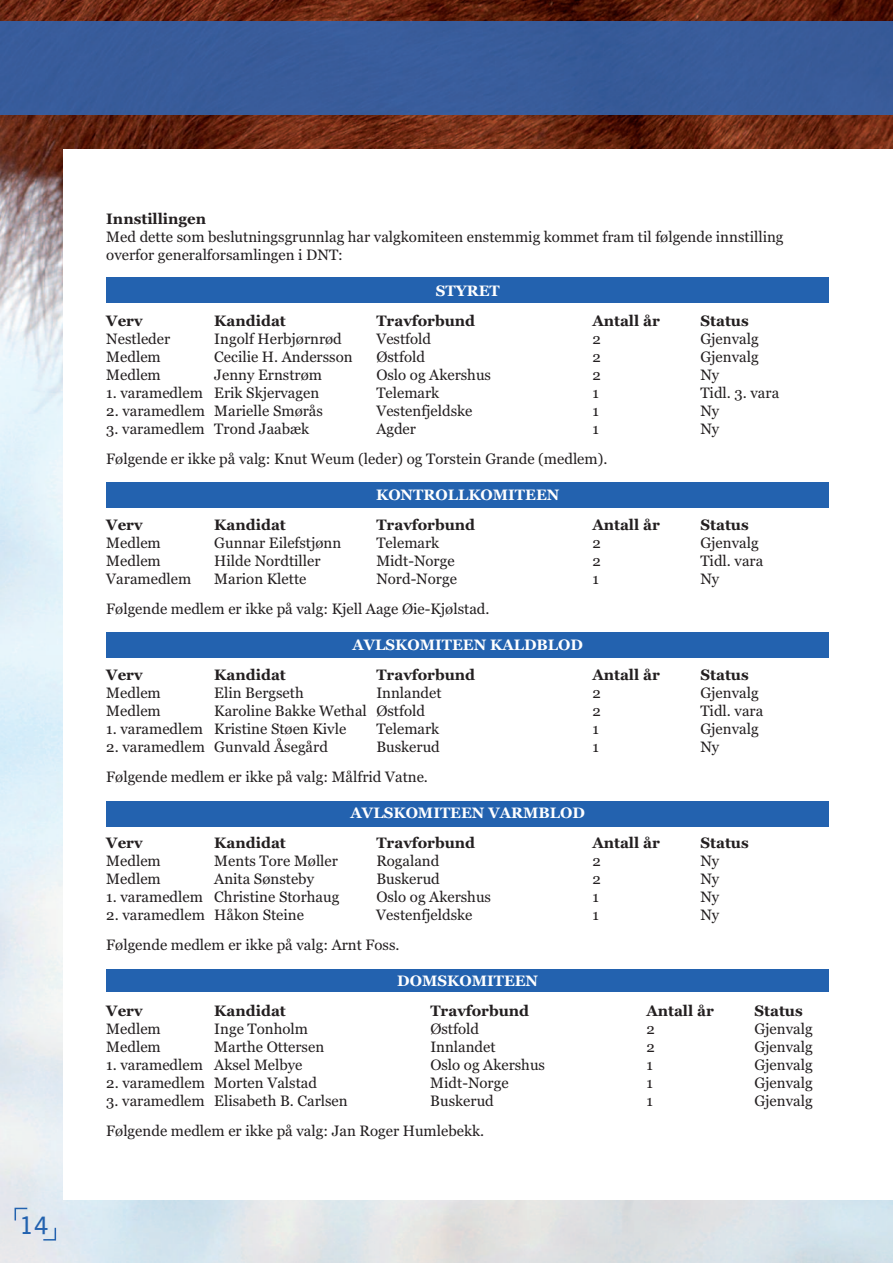
<style>
.page{position:relative;width:893px;height:1263px;background:#fff}
.page>*{position:absolute;margin:0;border:0;box-sizing:border-box;transform-origin:0 0}
.t1{font:600 24px "News Gothic BT";color:#2362af}
.t2{font:15px/18px "Georgia";color:#231f20}
.t3{font:700 15px "Georgia";color:#231f20}
.t4{font:700 15px "Georgia";color:#fff}
</style>
<div class="page">
<img style="left:0;top:0;width:893px;height:1263px">
<div style="left:0;top:21px;width:893px;height:94px;background:#385b9a"></div>
<div style="left:64px;top:149px;width:829px;height:1050px;background:#fff"></div>
<svg style="left:14px;top:1207px;width:15px;height:15px"></svg>
<svg style="left:42px;top:1226px;width:15px;height:15px"></svg>
<div style="left:106px;top:278px;width:723px;height:25px;background:#2362af"></div>
<div style="left:106px;top:482px;width:723px;height:26px;background:#2362af"></div>
<div style="left:106px;top:632px;width:723px;height:26px;background:#2362af"></div>
<div style="left:106px;top:969px;width:723px;height:23px;background:#2362af"></div>
<div style="left:106px;top:801px;width:723px;height:25px;background:#2362af"></div>
<h1 class="t1" style="left:20px;top:1216px;width:30px">14</h1>
<p class="t3" style="left:106px;top:210px;width:101px">Innstillingen</p>
<p class="t2" style="left:106px;top:228px;width:679px">Med dette som beslutningsgrunnlag har valgkomiteen enstemmig kommet fram til følgende innstilling overfor generalforsamlingen i DNT:</p>
<p class="t4" style="left:436px;top:282px;width:66px">STYRET</p>
<p class="t3" style="left:106px;top:312px;width:38px">Verv</p>
<p class="t3" style="left:214px;top:312px;width:73px">Kandidat</p>
<p class="t3" style="left:376px;top:312px;width:100px">Travforbund</p>
<p class="t3" style="left:592px;top:312px;width:69px">Antall år</p>
<p class="t3" style="left:700px;top:312px;width:50px">Status</p>
<p class="t2" style="left:106px;top:330px;width:65px">Nestleder</p>
<p class="t2" style="left:214px;top:330px;width:129px">Ingolf Herbjørnrød</p>
<p class="t2" style="left:376px;top:330px;width:56px">Vestfold</p>
<p class="t2" style="left:592px;top:330px;width:10px">2</p>
<p class="t2" style="left:700px;top:330px;width:60px">Gjenvalg</p>
<p class="t2" style="left:106px;top:348px;width:56px">Medlem</p>
<p class="t2" style="left:214px;top:348px;width:140px">Cecilie H. Andersson</p>
<p class="t2" style="left:376px;top:348px;width:50px">Østfold</p>
<p class="t2" style="left:592px;top:348px;width:10px">2</p>
<p class="t2" style="left:700px;top:348px;width:60px">Gjenvalg</p>
<p class="t2" style="left:106px;top:366px;width:56px">Medlem</p>
<p class="t2" style="left:214px;top:366px;width:109px">Jenny Ernstrøm</p>
<p class="t2" style="left:376px;top:366px;width:116px">Oslo og Akershus</p>
<p class="t2" style="left:592px;top:366px;width:10px">2</p>
<p class="t2" style="left:700px;top:366px;width:20px">Ny</p>
<p class="t2" style="left:106px;top:384px;width:214px">1. varamedlem Erik Skjervagen</p>
<p class="t2" style="left:376px;top:384px;width:65px">Telemark</p>
<p class="t2" style="left:592px;top:384px;width:8px">1</p>
<p class="t2" style="left:700px;top:384px;width:80px">Tidl. 3. vara</p>
<p class="t2" style="left:106px;top:402px;width:218px">2. varamedlem Marielle Smørås</p>
<p class="t2" style="left:376px;top:402px;width:98px">Vestenfjeldske</p>
<p class="t2" style="left:592px;top:402px;width:8px">1</p>
<p class="t2" style="left:700px;top:402px;width:20px">Ny</p>
<p class="t2" style="left:106px;top:420px;width:204px">3. varamedlem Trond Jaabæk</p>
<p class="t2" style="left:376px;top:420px;width:41px">Agder</p>
<p class="t2" style="left:592px;top:420px;width:8px">1</p>
<p class="t2" style="left:700px;top:420px;width:20px">Ny</p>
<p class="t2" style="left:106px;top:450px;width:503px">Følgende er ikke på valg: Knut Weum (leder) og Torstein Grande (medlem).</p>
<p class="t4" style="left:376px;top:486px;width:185px">KONTROLLKOMITEEN</p>
<p class="t3" style="left:106px;top:516px;width:38px">Verv</p>
<p class="t3" style="left:214px;top:516px;width:73px">Kandidat</p>
<p class="t3" style="left:376px;top:516px;width:100px">Travforbund</p>
<p class="t3" style="left:592px;top:516px;width:69px">Antall år</p>
<p class="t3" style="left:700px;top:516px;width:50px">Status</p>
<p class="t2" style="left:106px;top:534px;width:56px">Medlem</p>
<p class="t2" style="left:214px;top:534px;width:129px">Gunnar Eilefstjønn</p>
<p class="t2" style="left:376px;top:534px;width:65px">Telemark</p>
<p class="t2" style="left:592px;top:534px;width:10px">2</p>
<p class="t2" style="left:700px;top:534px;width:60px">Gjenvalg</p>
<p class="t2" style="left:106px;top:552px;width:56px">Medlem</p>
<p class="t2" style="left:214px;top:552px;width:108px">Hilde Nordtiller</p>
<p class="t2" style="left:376px;top:552px;width:80px">Midt-Norge</p>
<p class="t2" style="left:592px;top:552px;width:10px">2</p>
<p class="t2" style="left:700px;top:552px;width:64px">Tidl. vara</p>
<p class="t2" style="left:106px;top:570px;width:87px">Varamedlem</p>
<p class="t2" style="left:214px;top:570px;width:94px">Marion Klette</p>
<p class="t2" style="left:376px;top:570px;width:82px">Nord-Norge</p>
<p class="t2" style="left:592px;top:570px;width:8px">1</p>
<p class="t2" style="left:700px;top:570px;width:20px">Ny</p>
<p class="t2" style="left:106px;top:600px;width:385px">Følgende medlem er ikke på valg: Kjell Aage Øie-Kjølstad.</p>
<p class="t4" style="left:352px;top:636px;width:232px">AVLSKOMITEEN KALDBLOD</p>
<p class="t3" style="left:106px;top:666px;width:38px">Verv</p>
<p class="t3" style="left:214px;top:666px;width:73px">Kandidat</p>
<p class="t3" style="left:376px;top:666px;width:100px">Travforbund</p>
<p class="t3" style="left:592px;top:666px;width:69px">Antall år</p>
<p class="t3" style="left:700px;top:666px;width:50px">Status</p>
<p class="t2" style="left:106px;top:684px;width:56px">Medlem</p>
<p class="t2" style="left:214px;top:684px;width:91px">Elin Bergseth</p>
<p class="t2" style="left:376px;top:684px;width:67px">Innlandet</p>
<p class="t2" style="left:592px;top:684px;width:10px">2</p>
<p class="t2" style="left:700px;top:684px;width:60px">Gjenvalg</p>
<p class="t2" style="left:106px;top:702px;width:56px">Medlem</p>
<p class="t2" style="left:214px;top:702px;width:212px">Karoline Bakke Wethal Østfold</p>
<p class="t2" style="left:592px;top:702px;width:10px">2</p>
<p class="t2" style="left:700px;top:702px;width:64px">Tidl. vara</p>
<p class="t2" style="left:106px;top:720px;width:241px">1. varamedlem Kristine Støen Kivle</p>
<p class="t2" style="left:376px;top:720px;width:65px">Telemark</p>
<p class="t2" style="left:592px;top:720px;width:8px">1</p>
<p class="t2" style="left:700px;top:720px;width:60px">Gjenvalg</p>
<p class="t2" style="left:106px;top:738px;width:223px">2. varamedlem Gunvald Åsegård</p>
<p class="t2" style="left:376px;top:738px;width:65px">Buskerud</p>
<p class="t2" style="left:592px;top:738px;width:8px">1</p>
<p class="t2" style="left:700px;top:738px;width:20px">Ny</p>
<p class="t2" style="left:106px;top:768px;width:323px">Følgende medlem er ikke på valg: Målfrid Vatne.</p>
<p class="t4" style="left:351px;top:804px;width:236px">AVLSKOMITEEN VARMBLOD</p>
<p class="t3" style="left:106px;top:834px;width:38px">Verv</p>
<p class="t3" style="left:214px;top:834px;width:73px">Kandidat</p>
<p class="t3" style="left:376px;top:834px;width:100px">Travforbund</p>
<p class="t3" style="left:592px;top:834px;width:69px">Antall år</p>
<p class="t3" style="left:700px;top:834px;width:50px">Status</p>
<p class="t2" style="left:106px;top:852px;width:56px">Medlem</p>
<p class="t2" style="left:214px;top:852px;width:125px">Ments Tore Møller</p>
<p class="t2" style="left:376px;top:852px;width:65px">Rogaland</p>
<p class="t2" style="left:592px;top:852px;width:10px">2</p>
<p class="t2" style="left:700px;top:852px;width:20px">Ny</p>
<p class="t2" style="left:106px;top:870px;width:56px">Medlem</p>
<p class="t2" style="left:214px;top:870px;width:101px">Anita Sønsteby</p>
<p class="t2" style="left:376px;top:870px;width:65px">Buskerud</p>
<p class="t2" style="left:592px;top:870px;width:10px">2</p>
<p class="t2" style="left:700px;top:870px;width:20px">Ny</p>
<p class="t2" style="left:106px;top:888px;width:235px">1. varamedlem Christine Storhaug</p>
<p class="t2" style="left:376px;top:888px;width:116px">Oslo og Akershus</p>
<p class="t2" style="left:592px;top:888px;width:8px">1</p>
<p class="t2" style="left:700px;top:888px;width:20px">Ny</p>
<p class="t2" style="left:106px;top:906px;width:199px">2. varamedlem Håkon Steine</p>
<p class="t2" style="left:376px;top:906px;width:98px">Vestenfjeldske</p>
<p class="t2" style="left:592px;top:906px;width:8px">1</p>
<p class="t2" style="left:700px;top:906px;width:20px">Ny</p>
<p class="t2" style="left:106px;top:936px;width:295px">Følgende medlem er ikke på valg: Arnt Foss.</p>
<p class="t4" style="left:397px;top:972px;width:142px">DOMSKOMITEEN</p>
<p class="t3" style="left:106px;top:1002px;width:38px">Verv</p>
<p class="t3" style="left:214px;top:1002px;width:73px">Kandidat</p>
<p class="t3" style="left:430px;top:1002px;width:100px">Travforbund</p>
<p class="t3" style="left:646px;top:1002px;width:69px">Antall år</p>
<p class="t3" style="left:754px;top:1002px;width:50px">Status</p>
<p class="t2" style="left:106px;top:1020px;width:56px">Medlem</p>
<p class="t2" style="left:214px;top:1020px;width:95px">Inge Tonholm</p>
<p class="t2" style="left:430px;top:1020px;width:50px">Østfold</p>
<p class="t2" style="left:646px;top:1020px;width:10px">2</p>
<p class="t2" style="left:754px;top:1020px;width:60px">Gjenvalg</p>
<p class="t2" style="left:106px;top:1038px;width:56px">Medlem</p>
<p class="t2" style="left:214px;top:1038px;width:111px">Marthe Ottersen</p>
<p class="t2" style="left:430px;top:1038px;width:67px">Innlandet</p>
<p class="t2" style="left:646px;top:1038px;width:10px">2</p>
<p class="t2" style="left:754px;top:1038px;width:60px">Gjenvalg</p>
<p class="t2" style="left:106px;top:1056px;width:198px">1. varamedlem Aksel Melbye</p>
<p class="t2" style="left:430px;top:1056px;width:116px">Oslo og Akershus</p>
<p class="t2" style="left:646px;top:1056px;width:8px">1</p>
<p class="t2" style="left:754px;top:1056px;width:60px">Gjenvalg</p>
<p class="t2" style="left:106px;top:1074px;width:212px">2. varamedlem Morten Valstad</p>
<p class="t2" style="left:430px;top:1074px;width:80px">Midt-Norge</p>
<p class="t2" style="left:646px;top:1074px;width:8px">1</p>
<p class="t2" style="left:754px;top:1074px;width:60px">Gjenvalg</p>
<p class="t2" style="left:106px;top:1092px;width:243px">3. varamedlem Elisabeth B. Carlsen</p>
<p class="t2" style="left:430px;top:1092px;width:65px">Buskerud</p>
<p class="t2" style="left:646px;top:1092px;width:8px">1</p>
<p class="t2" style="left:754px;top:1092px;width:60px">Gjenvalg</p>
<p class="t2" style="left:106px;top:1122px;width:379px">Følgende medlem er ikke på valg: Jan Roger Humlebekk.</p>
</div>
